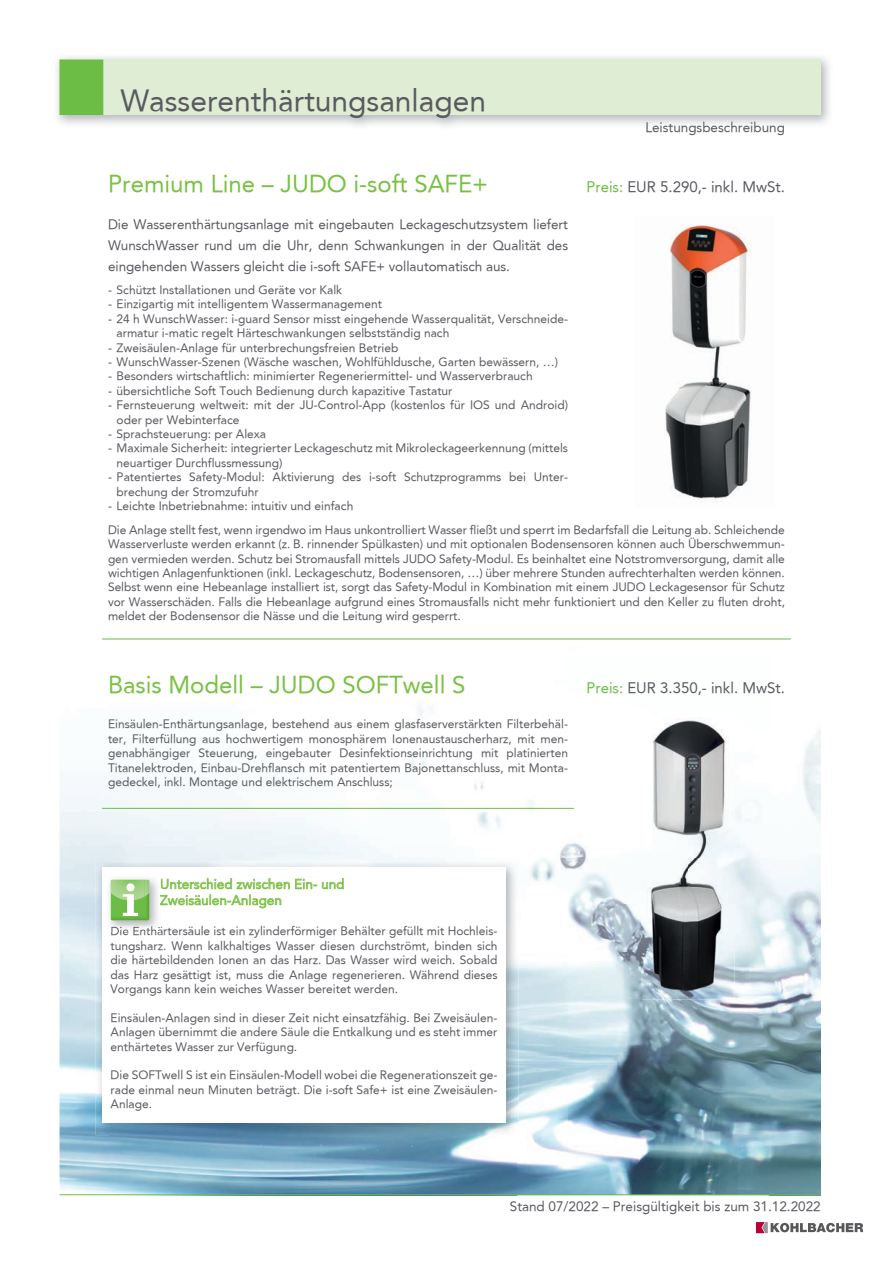
<style>
.page{position:relative;width:893px;height:1263px;background:#fff}
.page>*{position:absolute;margin:0;border:0;box-sizing:border-box;transform-origin:0 0}
.t1{font:30px "Avenir Roman";color:#595a60}
.t2{font:24px "Avenir Roman";color:#79c142}
.t3{font:15px "Avenir Roman";color:#595a60}
.t4{font:13.5px/21px "Avenir Roman";color:#595a60;text-align:justify}
.t5{font:13.5px/16.2px "Avenir Roman";color:#79c142}
.t6{font:12px/14.4px "Avenir Roman";color:#595a60}
.s1{color:#6cbd45}
</style>
<div class="page">
<img style="left:770px;top:638px;width:51px;height:556px">
<img style="left:60px;top:638px;width:507px;height:248px">
<img style="left:567px;top:807px;width:50px;height:387px">
<img style="left:720px;top:800px;width:50px;height:394px">
<img style="left:60px;top:886px;width:50px;height:307px">
<img style="left:517px;top:963px;width:50px;height:231px">
<img style="left:617px;top:999px;width:103px;height:195px">
<img style="left:110px;top:1135px;width:407px;height:59px">
<img style="left:56px;top:57px;width:773px;height:69px">
<div style="left:60px;top:60px;width:761px;height:55px;background:#deedd4"></div>
<div style="left:60px;top:60px;width:43px;height:55px;background:#6cbd45"></div>
<hr style="left:102px;top:639px;width:472px;height:1px;background:#6cbd45">
<hr style="left:574px;top:639px;width:217px;height:1px;background:#6cbd45">
<img style="left:665px;top:225px;width:87px;height:277px">
<img style="left:616px;top:717px;width:133px;height:282px">
<hr style="left:60px;top:1194px;width:761px;height:1px;background:#6cbd45">
<hr style="left:102px;top:808px;width:472px;height:1px;background:#6cbd45">
<img style="left:96px;top:861px;width:422px;height:274px">
<div style="left:102px;top:867px;width:404px;height:256px;background:#fff"></div>
<img style="left:109px;top:878px;width:49px;height:48px">
<svg style="left:160px;top:878px;width:184px;height:30px"></svg>
<img style="left:111px;top:926px;width:50px;height:6px">
<img style="left:112px;top:920px;width:37px;height:1px">
<svg style="left:111px;top:880px;width:39px;height:40px"></svg>
<svg style="left:756px;top:1222px;width:107px;height:11px"></svg>
<h1 class="t1" style="left:120px;top:83px;width:367px">Wasserenthärtungsanlagen</h1>
<p class="t4" style="left:645px;top:117px;width:141px">Leistungsbeschreibung</p>
<h2 class="t2" style="left:108px;top:169px;width:382px">Premium Line – JUDO i-soft SAFE+</h2>
<p class="t3" style="left:586px;top:178px;width:200px"><span class="s1">Preis:</span> EUR 5.290,- inkl. MwSt.</p>
<p class="t4" style="left:108px;top:214px;width:462px">Die Wasserenthärtungsanlage mit eingebauten Leckageschutzsystem liefert WunschWasser rund um die Uhr, denn Schwankungen in der Qualität des eingehenden Wassers gleicht die i-soft SAFE+ vollautomatisch aus.</p>
<p class="t6" style="left:108px;top:283px;width:236px">- Schützt Installationen und Geräte vor Kalk</p>
<p class="t6" style="left:108px;top:297px;width:275px">- Einzigartig mit intelligentem Wassermanagement</p>
<p class="t6" style="left:117px;top:311px;width:453px;text-indent:-9px">- 24 h WunschWasser: i-guard Sensor misst eingehende Wasserqualität, Verschneide&shy;armatur i-matic regelt Härteschwankungen selbstständig nach</p>
<p class="t6" style="left:108px;top:340px;width:292px">- Zweisäulen-Anlage für unterbrechungsfreien Betrieb</p>
<p class="t6" style="left:108px;top:355px;width:452px">- WunschWasser-Szenen (Wäsche waschen, Wohlfühldusche, Garten bewässern, …)</p>
<p class="t6" style="left:108px;top:369px;width:426px">- Besonders wirtschaftlich: minimierter Regeneriermittel- und Wasserverbrauch</p>
<p class="t6" style="left:108px;top:383px;width:346px">- übersichtliche Soft Touch Bedienung durch kapazitive Tastatur</p>
<p class="t6" style="left:117px;top:398px;width:453px;text-indent:-9px">- Fernsteuerung weltweit: mit der JU-Control-App (kostenlos für IOS und Android) oder per Webinterface</p>
<p class="t6" style="left:108px;top:427px;width:160px">- Sprachsteuerung: per Alexa</p>
<p class="t6" style="left:117px;top:441px;width:453px;text-indent:-9px">- Maximale Sicherheit: integrierter Leckageschutz mit Mikroleckageerkennung (mittels neuartiger Durchflussmessung)</p>
<p class="t6" style="left:117px;top:470px;width:453px;text-indent:-9px">- Patentiertes Safety-Modul: Aktivierung des i-soft Schutzprogramms bei Unter&shy;brechung der Stromzufuhr</p>
<p class="t6" style="left:108px;top:494px;width:678px;line-height:23.9px">- Leichte Inbetriebnahme: intuitiv und einfach<br>Die Anlage stellt fest, wenn irgendwo im Haus unkontrolliert Wasser fließt und sperrt im Bedarfsfall die Leitung ab. Schleichende</p>
<p class="t6" style="left:108px;top:537px;width:678px;text-align:justify">Wasserverluste werden erkannt (z. B. rinnender Spülkasten) und mit optionalen Bodensensoren können auch Überschwemmun&shy;gen vermieden werden. Schutz bei Stromausfall mittels JUDO Safety-Modul. Es beinhaltet eine Notstromversorgung, damit alle wichtigen Anlagenfunktionen (inkl. Leckageschutz, Bodensensoren, …) über mehrere Stunden aufrechterhalten werden können.<br>Selbst wenn eine Hebeanlage installiert ist, sorgt das Safety-Modul in Kombination mit einem JUDO Leckagesensor für Schutz vor Wasserschäden. Falls die Hebeanlage aufgrund eines Stromausfalls nicht mehr funktioniert und den Keller zu fluten droht, meldet der Bodensensor die Nässe und die Leitung wird gesperrt.</p>
<h2 class="t2" style="left:108px;top:670px;width:359px">Basis Modell – JUDO SOFTwell S</h2>
<p class="t3" style="left:586px;top:679px;width:200px"><span class="s1">Preis:</span> EUR 3.350,- inkl. MwSt.</p>
<p class="t6" style="left:108px;top:717px;width:461px;text-align:justify">Einsäulen-Enthärtungsanlage, bestehend aus einem glasfaserverstärkten Filterbehäl&shy;ter, Filterfüllung aus hochwertigem monosphärem Ionenaustauscherharz, mit men&shy;genabhängiger Steuerung, eingebauter Desinfektionseinrichtung mit platinierten Titanelektroden, Einbau-Drehflansch mit patentiertem Bajonettanschluss, mit Monta&shy;gedeckel, inkl. Montage und elektrischem Anschluss;</p>
<p class="t5" style="left:160px;top:876px;width:186px">Unterschied zwischen Ein- und<br>Zweisäulen-Anlagen</p>
<p class="t6" style="left:111px;top:924px;width:388px;text-align:justify">Die Enthärtersäule ist ein zylinderförmiger Behälter gefüllt mit Hochleis&shy;tungsharz. Wenn kalkhaltiges Wasser diesen durchströmt, binden sich die härtebildenden Ionen an das Harz. Das Wasser wird weich. Sobald das Harz gesättigt ist, muss die Anlage regenerieren. Während dieses Vorgangs kann kein weiches Wasser bereitet werden.</p>
<p class="t6" style="left:111px;top:1010px;width:388px;text-align:justify">Einsäulen-Anlagen sind in dieser Zeit nicht einsatzfähig. Bei Zweisäulen-Anlagen übernimmt die andere Säule die Entkalkung und es steht immer enthärtetes Wasser zur Verfügung.</p>
<p class="t6" style="left:111px;top:1068px;width:388px;text-align:justify">Die SOFTwell S ist ein Einsäulen-Modell wobei die Regenerationszeit ge&shy;rade einmal neun Minuten beträgt. Die i-soft Safe+ ist eine Zweisäulen-Anlage.</p>
<p class="t4" style="left:510px;top:1196px;width:312px">Stand 07/2022 – Preisgültigkeit bis zum 31.12.2022</p>
</div>
